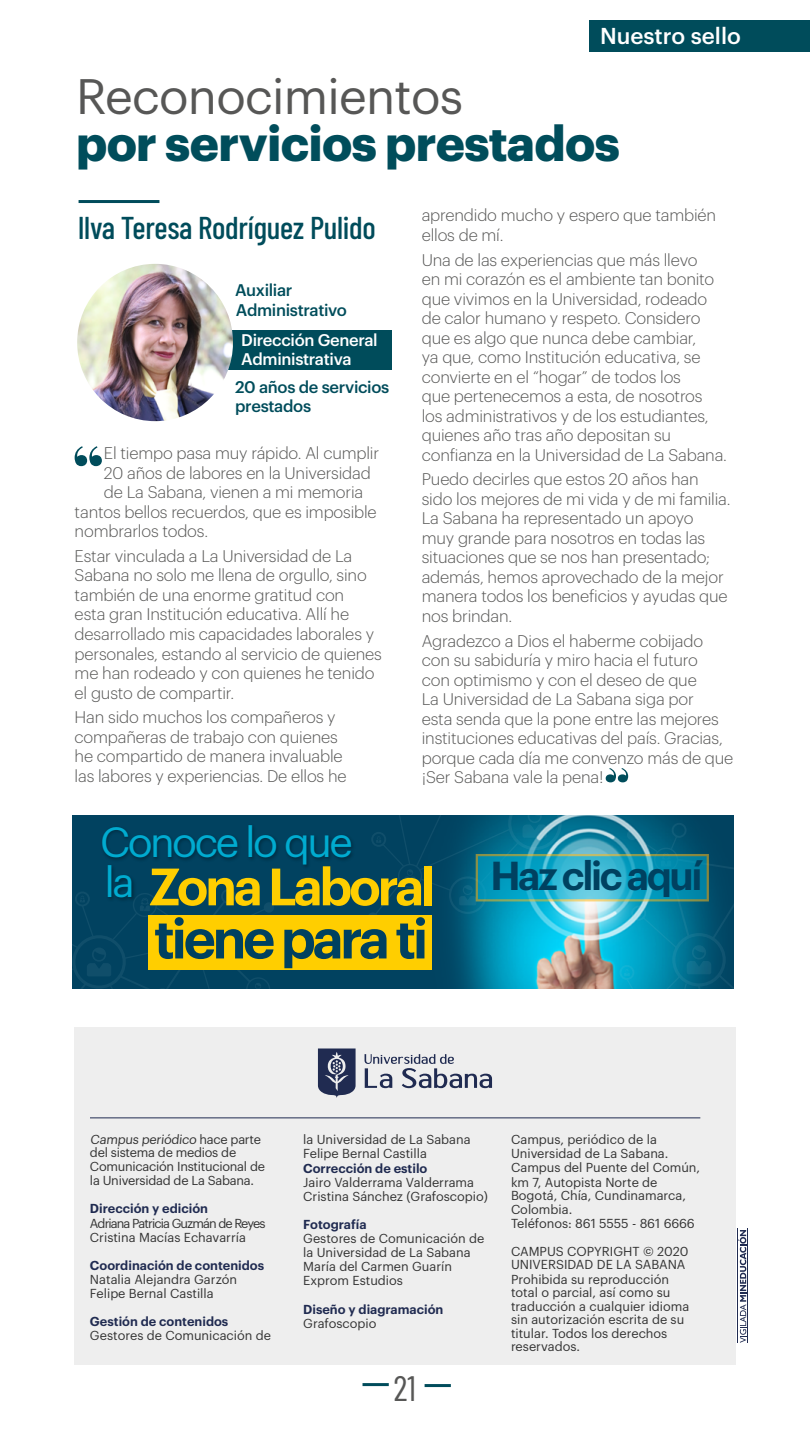
<style>
.page{position:relative;width:810px;height:1440px;background:#fff}
.page>*{position:absolute;margin:0;border:0;box-sizing:border-box;transform-origin:0 0}
.t1{font:700 71.55px "Playfair Display";color:#004c5b}
.t2{font:600 54.9px "Graphik";letter-spacing:-.06em;color:#004160}
.t3{font:600 51.38px "Graphik";letter-spacing:-.06em;color:#ffce00}
.t4{font:700 48.75px "Graphik";letter-spacing:-.015em;color:#004d5b}
.t5{font:48.75px "Graphik";letter-spacing:-.015em;color:#575756}
.t6{font:41.25px "Graphik";letter-spacing:-.06em;color:#00abd0}
.t7{font:35.25px "Barlow Condensed";color:#575756}
.t8{font:500 31.5px "Barlow Condensed";letter-spacing:-.01em;color:#004c5b}
.t9{font:500 22.5px "Graphik";color:#fff}
.t10{font:300 16.5px/19.5px "Graphik";letter-spacing:-.01em;color:#575756}
.t11{font:500 16.5px/19.5px "Graphik";letter-spacing:-.02em;color:#fff}
.t12{font:500 16.5px/19.5px "Graphik";letter-spacing:-.02em;color:#004c5b}
.t13{font:500 16.5px/19.5px "Graphik";letter-spacing:-.02em;color:#004d5b}
.t14{font:12.75px/13.6px "Graphik";color:#333}
.t15{font:600 12.75px "Graphik";color:#202b51}
.t16{font:12.75px/13.9px "Graphik";letter-spacing:-.02em;color:#333}
.t17{font:12.75px/14.1px "Graphik";letter-spacing:-.065em;color:#333}
.s1{color:#004d5b}
</style>
<div class="page">
<hr style="left:363px;top:1383px;width:26px;height:3px;background:#004c5b">
<hr style="left:425px;top:1384px;width:26px;height:3px;background:#004c5b">
<div style="left:590px;top:20px;width:220px;height:31px;background:#004c5b"></div>
<div style="left:233px;top:330px;width:158px;height:40px;background:#004c5b"></div>
<img style="left:77px;top:264px;width:156px;height:157px">
<svg style="left:606px;top:768px;width:22px;height:14px"></svg>
<hr style="left:79px;top:200px;width:80px;height:3px;background:#004c5b">
<div style="left:74px;top:1028px;width:662px;height:337px;background:#eee"></div>
<svg style="left:738px;top:1230px;width:8px;height:113px"></svg>
<hr style="left:737px;top:1228px;width:1px;height:115px;background:#202b51">
<hr style="left:747px;top:1228px;width:1px;height:115px;background:#202b51">
<hr style="left:90px;top:1118px;width:610px;height:1px;background:#202b51">
<svg style="left:318px;top:1048px;width:38px;height:50px;background:#4f5775"></svg>
<svg style="left:365px;top:1054px;width:127px;height:34px"></svg>
<div style="left:73px;top:815px;width:298px;height:174px;background:#014260"></div>
<div style="left:264px;top:902px;width:10px;height:11px;background:#104e6a;border-radius:50%"></div>
<svg style="left:73px;top:889px;width:197px;height:100px;background:#06455f"></svg>
<img style="left:97px;top:819px;width:268px;height:54px">
<img style="left:101px;top:859px;width:41px;height:54px">
<svg style="left:371px;top:815px;width:363px;height:174px;background:#1c7e97"></svg>
<div style="left:149px;top:916px;width:283px;height:54px;background:#ffce00"></div>
<h3 class="t9" style="left:600px;top:19px;width:142px">Nuestro sello</h3>
<h3 class="t5" style="left:76px;top:60px;width:389px">Reconocimientos</h3>
<h3 class="t4" style="left:76px;top:105px;width:545px">por servicios prestados</h3>
<h3 class="t8" style="left:78px;top:208px;width:300px">Ilva Teresa Rodríguez Pulido</h3>
<p class="t13" style="left:235px;top:279px;width:113px">Auxiliar<br>Administrativo</p>
<p class="t11" style="left:241px;top:329px;width:138px">Dirección General<br>Administrativa</p>
<p class="t12" style="left:235px;top:375px;width:156px"><span class="s1">20 años</span> de servicios prestados</p>
<h1 class="t1" style="left:71px;top:426px;width:35px">“</h1>
<p class="t10" style="left:104px;top:442px;width:277px">El tiempo pasa muy rápido. Al cumplir</p>
<p class="t10" style="left:104px;top:462px;width:268px">20 años de labores en la Universidad</p>
<p class="t10" style="left:104px;top:481px;width:261px">de La Sabana, vienen a mi memoria</p>
<p class="t10" style="left:75px;top:501px;width:304px">tantos bellos recuerdos, que es imposible</p>
<p class="t10" style="left:75px;top:520px;width:135px">nombrarlos todos.</p>
<p class="t10" style="left:75px;top:545px;width:309px">Estar vinculada a La Universidad de La Sabana no solo me llena de orgullo, sino también de una enorme gratitud con<br>esta gran Institución educativa. Allí he desarrollado mis capacidades laborales y personales, estando al servicio de quienes me han rodeado y con quienes he tenido el gusto de compartir.</p>
<p class="t10" style="left:75px;top:706px;width:274px">Han sido muchos los compañeros y compañeras de trabajo con quienes he compartido de manera invaluable las labores y experiencias. De ellos he</p>
<p class="t10" style="left:422px;top:204px;width:296px">aprendido mucho y espero que también ellos de mí.</p>
<p class="t10" style="left:422px;top:249px;width:307px">Una de las experiencias que más llevo<br>en mi corazón es el ambiente tan bonito que vivimos en la Universidad, rodeado de calor humano y respeto. Considero que es algo que nunca debe cambiar,<br>ya que, como Institución educativa, se convierte en el “hogar” de todos los<br>que pertenecemos a esta, de nosotros los administrativos y de los estudiantes, quienes año tras año depositan su confianza en la Universidad de La Sabana.</p>
<p class="t10" style="left:422px;top:468px;width:310px">Puedo decirles que estos 20 años han sido los mejores de mi vida y de mi familia.<br>La Sabana ha representado un apoyo<br>muy grande para nosotros en todas las situaciones que se nos han presentado; además, hemos aprovechado de la mejor manera todos los beneficios y ayudas que nos brindan.</p>
<p class="t10" style="left:422px;top:630px;width:313px">Agradezco a Dios el haberme cobijado con su sabiduría y miro hacia el futuro<br>con optimismo y con el deseo de que<br>La Universidad de La Sabana siga por<br>esta senda que la pone entre las mejores instituciones educativas del país. Gracias, porque cada día me convenzo más de que ¡Ser Sabana vale la pena!</p>
<h3 class="t6" style="left:100px;top:811px;width:254px">Conoce lo que</h3>
<h3 class="t3" style="left:104px;top:847px;width:600px"><sup>la</sup> Zona Laboral <sup>Haz</sup> <sup>clic</sup> <sup>aquí</sup></h3>
<h2 class="t2" style="left:154px;top:897px;width:276px">tiene para ti</h2>
<p class="t16" style="left:90px;top:1131px;width:177px">Campus periódico hace parte del sistema de medios de<br>Comunicación Institucional de la Universidad de La Sabana.</p>
<p class="t15" style="left:90px;top:1199px;width:120px">Dirección y edición</p>
<p class="t17" style="left:90px;top:1215px;width:177px">Adriana Patricia Guzmán de Reyes<br>Cristina Macías Echavarría</p>
<p class="t15" style="left:90px;top:1256px;width:176px">Coordinación de contenidos</p>
<p class="t14" style="left:90px;top:1271px;width:149px;line-height:14.1px">Natalia Alejandra Garzón<br>Felipe Bernal Castilla</p>
<p class="t15" style="left:90px;top:1312px;width:140px">Gestión de contenidos</p>
<p class="t14" style="left:90px;top:1328px;width:183px">Gestores de Comunicación de</p>
<p class="t14" style="left:303px;top:1132px;width:169px;line-height:14.1px">la Universidad de La Sabana<br>Felipe Bernal Castilla</p>
<p class="t15" style="left:303px;top:1158px;width:126px">Corrección de estilo</p>
<p class="t14" style="left:303px;top:1174px;width:186px;line-height:14.1px">Jairo Valderrama Valderrama<br>Cristina Sánchez (Grafoscopio)</p>
<p class="t15" style="left:303px;top:1215px;width:65px">Fotografía</p>
<p class="t14" style="left:303px;top:1230px;width:183px;line-height:14.1px">Gestores de Comunicación de la Universidad de La Sabana<br>María del Carmen Guarín<br>Exprom Estudios</p>
<p class="t15" style="left:303px;top:1299px;width:142px">Diseño y diagramación</p>
<p class="t14" style="left:303px;top:1315px;width:75px">Grafoscopio</p>
<h3 class="t7" style="left:393px;top:1366px;width:24px">21</h3>
<p class="t14" style="left:511px;top:1132px;width:191px;line-height:13.9px">Campus, periódico de la<br>Universidad de La Sabana.<br>Campus del Puente del Común, km 7, Autopista Norte de<br>Bogotá, Chía, Cundinamarca,<br>Colombia.<br>Teléfonos: 861 5555 - 861 6666</p>
<p class="t14" style="left:511px;top:1243px;width:180px">CAMPUS COPYRIGHT © 2020<br>UNIVERSIDAD DE LA SABANA<br>Prohibida su reproducción total o parcial, así como su traducción a cualquier idioma sin autorización escrita de su titular. Todos los derechos reservados.</p>
</div>
